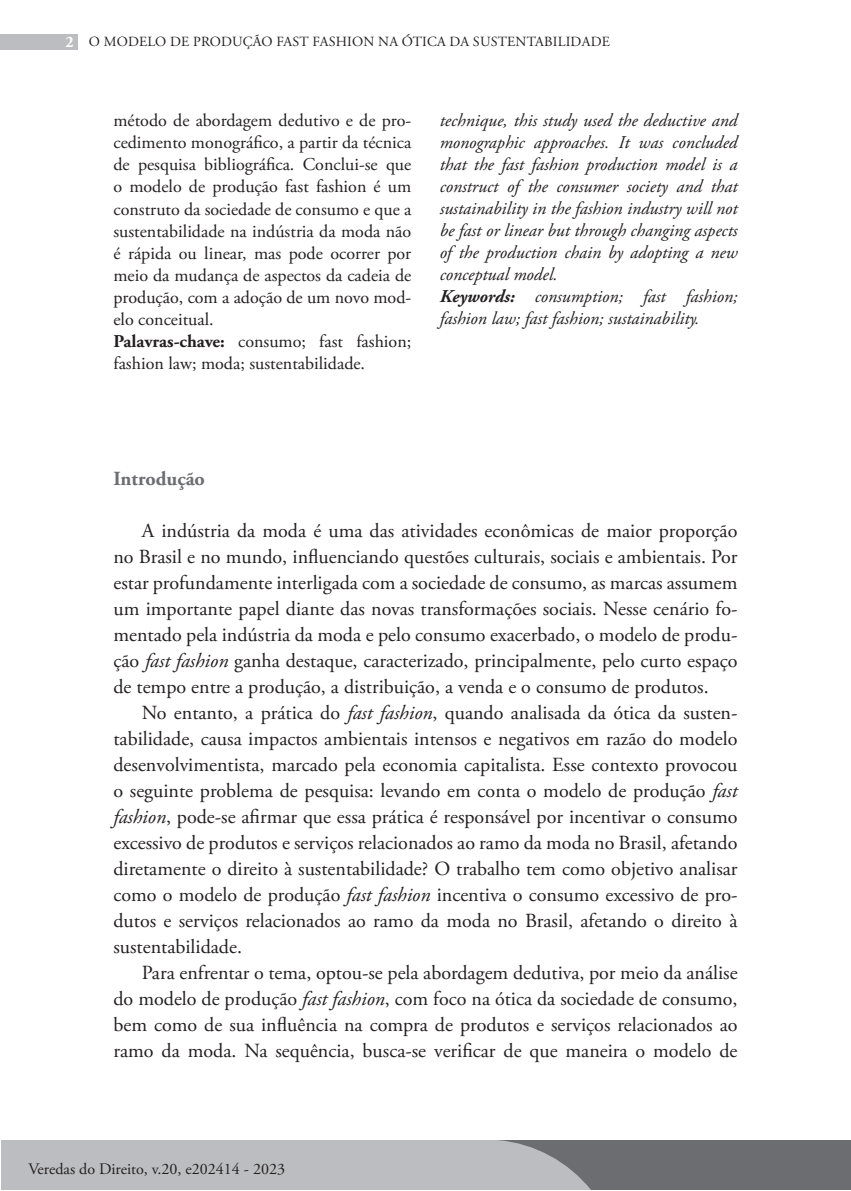
<style>
.page{position:relative;width:851px;height:1191px;background:#fff}
.page>*{position:absolute;margin:0;border:0;box-sizing:border-box;transform-origin:0 0}
.t1{font:20px/26px "Adobe Garamond Pro";color:#231f20;text-align:justify}
.t2{font:700 20px "Adobe Garamond Pro";color:#6c6d70}
.t3{font:18px/22px "Adobe Garamond Pro";color:#231f20}
.t4{font:italic 18px/22px "Adobe Garamond Pro";color:#231f20}
.t5{font:16px "Adobe Garamond Pro";color:#231f20}
.t6{font:14px "Adobe Garamond Pro";letter-spacing:.015em;color:#231f20}
.s1{font-weight:700;font-size:16px;color:#fff}
.s2{font-weight:700}
.s3{font-style:italic}
</style>
<div class="page">
<div style="left:1px;top:1140px;width:849px;height:50px;background:#6c6d70"></div>
<div style="left:0;top:34px;width:77px;height:16px;background:#bcbdc0"></div>
<div style="left:1px;top:1140px;width:590px;height:50px;background:#bcbdc0"></div>
<p class="t6" style="left:65px;top:34px;width:546px"><span class="s1">2</span> O MODELO DE PRODUÇÃO FAST FASHION NA ÓTICA DA SUSTENTABILIDADE</p>
<p class="t3" style="left:113px;top:110px;width:299px">método de abordagem dedutivo e de pro&shy;cedimento monográfico, a partir da técnica de pesquisa bibliográfica. Conclui-se que o modelo de produção fast fashion é um construto da sociedade de consumo e que a sustentabilidade na indústria da moda não é rápida ou linear, mas pode ocorrer por meio da mudança de aspectos da cadeia de produção, com a adoção de um novo mod&shy;elo conceitual.<br><span class="s2">Palavras-chave:</span> consumo; fast fashion; fashion law; moda; sustentabilidade.</p>
<p class="t4" style="left:439px;top:110px;width:299px">technique, this study used the deductive and monographic approaches. It was concluded that the fast fashion production model is a construct of the consumer society and that sustainability in the fashion industry will not be fast or linear but through changing aspects of the production chain by adopting a new conceptual model.<br><span class="s2">Keywords:</span> consumption; fast fashion; fashion law; fast fashion; sustainability.</p>
<p class="t2" style="left:113px;top:467px;width:93px">Introdução</p>
<p class="t1" style="left:113px;top:518px;width:625px;text-indent:28px">A indústria da moda é uma das atividades econômicas de maior proporção no Brasil e no mundo, influenciando questões culturais, sociais e ambientais. Por estar profundamente interligada com a sociedade de consumo, as marcas assumem um importante papel diante das novas transformações sociais. Nesse cenário fo&shy;mentado pela indústria da moda e pelo consumo exacerbado, o modelo de produ&shy;ção <span class="s3">fast fashion</span> ganha destaque, caracterizado, principalmente, pelo curto espaço de tempo entre a produção, a distribuição, a venda e o consumo de produtos.</p>
<p class="t1" style="left:113px;top:700px;width:625px;text-indent:28px">No entanto, a prática do <span class="s3">fast fashion</span>, quando analisada da ótica da susten&shy;tabilidade, causa impactos ambientais intensos e negativos em razão do modelo desenvolvimentista, marcado pela economia capitalista. Esse contexto provocou o seguinte problema de pesquisa: levando em conta o modelo de produção <span class="s3">fast fashion</span>, pode-se afirmar que essa prática é responsável por incentivar o consumo excessivo de produtos e serviços relacionados ao ramo da moda no Brasil, afetando diretamente o direito à sustentabilidade? O trabalho tem como objetivo analisar como o modelo de produção <span class="s3">fast fashion</span> incentiva o consumo excessivo de pro&shy;dutos e serviços relacionados ao ramo da moda no Brasil, afetando o direito à sustentabilidade.</p>
<p class="t1" style="left:113px;top:960px;width:625px;text-indent:28px">Para enfrentar o tema, optou-se pela abordagem dedutiva, por meio da análise do modelo de produção <span class="s3">fast fashion</span>, com foco na ótica da sociedade de consumo, bem como de sua influência na compra de produtos e serviços relacionados ao ramo da moda. Na sequência, busca-se verificar de que maneira o modelo de</p>
<p class="t5" style="left:28px;top:1159px;width:258px">Veredas do Direito, v.20, e202414 - 2023</p>
</div>
